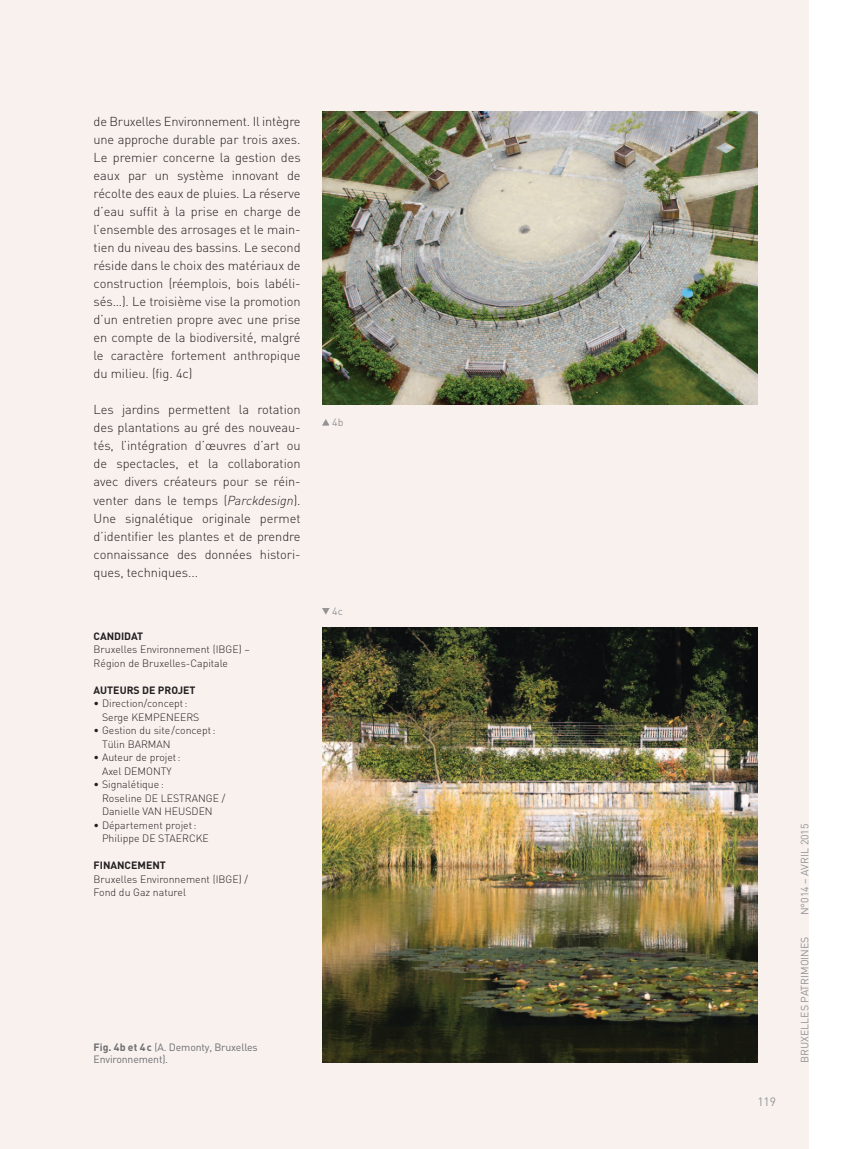
<style>
.page{position:relative;width:851px;height:1149px;background:#fff}
.page>*{position:absolute;margin:0;border:0;box-sizing:border-box;transform-origin:0 0}
.t1{font:300 12.9px/18px "DIN";letter-spacing:-.005em;color:#231f20;text-align:justify}
.t2{font:12px "DIN";color:#939598}
.t3{font:300 10.5px/13.5px "DIN";color:#231f20}
.t4{font:10.5px/12px "DIN";letter-spacing:-.015em;color:#6c6d70}
.t5{font:10.5px "DIN";color:#939598}
.t6{font:700 10.5px "DIN";color:#231f20}
.t7{font:10.5px "DIN";color:#949497}
.s1{font-family:"DINOT";font-style:italic}
.s2{font-weight:700}
</style>
<div class="page">
<div style="left:0;top:0;width:808px;height:1148px;background:#f8f1ee"></div>
<img style="left:322px;top:112px;width:435px;height:292px">
<img style="left:322px;top:627px;width:435px;height:435px">
<svg style="left:322px;top:419px;width:7px;height:6px"></svg>
<svg style="left:322px;top:608px;width:7px;height:6px"></svg>
<p class="t1" style="left:94px;top:112px;width:208px">de bruxelles environnement. il intègre une approche durable par trois axes.<br>Le premier concerne la gestion des eaux par un système innovant de récolte des eaux de pluies. La réserve d’eau suffit à la prise en charge de l’ensemble des arrosages et le main&shy;tien du niveau des bassins. Le second réside dans le choix des matériaux de construction (réemplois, bois labéli&shy;sés…). Le troisième vise la promotion d’un entretien propre avec une prise en compte de la biodiversité, malgré le caractère fortement anthropique du milieu. (fig. 4c)</p>
<p class="t1" style="left:94px;top:400px;width:208px">Les jardins permettent la rotation des plantations au gré des nouveau&shy;tés, l’intégration d’œuvres d’art ou de spectacles, et la collaboration avec divers créateurs pour se réin&shy;venter dans le temps (<span class="s1">Parckdesign</span>). une signalétique originale permet d’identifier les plantes et de prendre connaissance des données histori&shy;ques, techniques...</p>
<p class="t6" style="left:94px;top:628px;width:51px">CANDIDAT</p>
<p class="t3" style="left:94px;top:642px;width:158px">bruxelles environnement (ibge) – région de bruxelles-capitale</p>
<p class="t6" style="left:94px;top:682px;width:103px">AUTEURS DE PROJET</p>
<p class="t3" style="left:102px;top:696px;width:99px;text-indent:-8px">• direction/concept : serge KemPeneers</p>
<p class="t3" style="left:102px;top:723px;width:115px;text-indent:-8px">• gestion du site /concept : tülin barman</p>
<p class="t3" style="left:94px;top:750px;width:89px;text-align:center">• auteur de projet : axel demonty</p>
<p class="t3" style="left:102px;top:777px;width:125px;text-indent:-8px">• signalétique :<br>roseline de Lestrange / danielle van heusden</p>
<p class="t3" style="left:102px;top:817px;width:108px;text-indent:-8px">• département projet :<br>Philippe de staercKe</p>
<p class="t6" style="left:94px;top:858px;width:74px">FINANCEMENT</p>
<p class="t3" style="left:94px;top:871px;width:156px">bruxelles environnement (ibge) / fond du gaz naturel</p>
<p class="t7" style="left:332px;top:415px;width:13px">4b</p>
<p class="t7" style="left:332px;top:604px;width:12px">4c</p>
<p class="t4" style="left:94px;top:1040px;width:165px"><span class="s2">FIG. 4B ET 4 C</span> (a. Demonty, Bruxelles environnement).</p>
<p class="t2" style="left:757px;top:1094px;width:20px">119</p>
<p class="t5" style="left:798px;top:915px;width:93px;rotate:-90deg">n°014 – avrIl 2015</p>
<p class="t5" style="left:798px;top:1062px;width:128px;rotate:-90deg">Bruxelles paTrImOInes</p>
</div>
